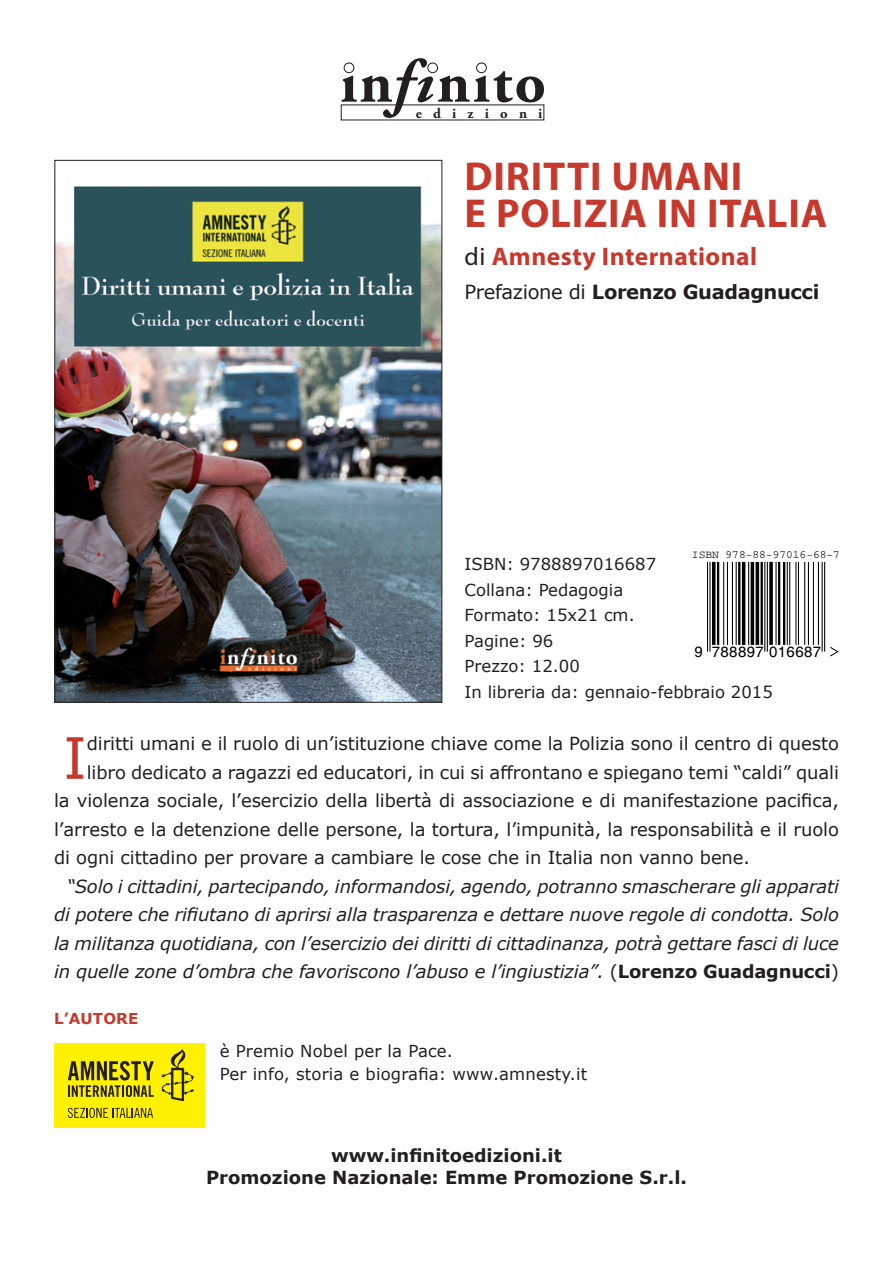
<style>
.page{position:relative;width:893px;height:1263px;background:#fff}
.page>*{position:absolute;margin:0;border:0;box-sizing:border-box;transform-origin:0 0}
.t1{font:700 60.75px "Adobe Garamond Pro";letter-spacing:.04em;color:#231f20}
.t2{font:57.15px "Verdana";color:#c7392c}
.t3{font:700 40.5px "Myriad Pro";letter-spacing:.02em;color:#c7392c}
.t4{font:700 25.5px "Myriad Pro";letter-spacing:.02em;color:#c7392c}
.t5{font:700 19.5px "Verdana";letter-spacing:-.02em;color:#231f20}
.t6{font:18px "Verdana";letter-spacing:-.005em;color:#231f20}
.t7{font:italic 18px/28.5px "Verdana";letter-spacing:-.01em;color:#231f20;text-align:justify}
.t8{font:700 18px "Verdana";color:#231f20}
.t9{font:16.5px "Verdana";color:#231f20}
.t10{font:15px "Helvetica";letter-spacing:.025em;color:#000}
.t11{font:700 15px "Verdana";letter-spacing:.01em;color:#c7392c}
.t12{font:700 14.7px "Adobe Garamond Pro";letter-spacing:.765em;color:#231f20}
.t13{font:11.25px "Courier";color:#000}
.s1{font-style:italic}
.s2{font-weight:400;color:#231f20}
.s3{font-weight:400}
.s4{font-style:normal}
.s5{font-weight:700;font-style:normal}
</style>
<div class="page">
<div style="left:428px;top:63px;width:10px;height:10px;border:1px solid #231f20;border-radius:50%"></div>
<div style="left:476px;top:63px;width:11px;height:10px;border:1px solid #231f20;border-radius:50%"></div>
<div style="left:344px;top:63px;width:10px;height:10px;border:1px solid #231f20;border-radius:50%"></div>
<img style="left:56px;top:186px;width:384px;height:515px">
<hr style="left:707px;top:562px;width:1px;height:90px;background:#000">
<hr style="left:709px;top:562px;width:1px;height:90px;background:#000">
<hr style="left:712px;top:562px;width:3px;height:83px;background:#000">
<hr style="left:717px;top:562px;width:2px;height:83px;background:#000">
<hr style="left:723px;top:562px;width:1px;height:83px;background:#000">
<hr style="left:727px;top:562px;width:1px;height:83px;background:#000">
<hr style="left:732px;top:562px;width:1px;height:83px;background:#000">
<hr style="left:736px;top:562px;width:1px;height:83px;background:#000">
<hr style="left:738px;top:562px;width:2px;height:83px;background:#000">
<hr style="left:742px;top:562px;width:3px;height:83px;background:#000">
<hr style="left:748px;top:562px;width:1px;height:83px;background:#000">
<hr style="left:751px;top:562px;width:3px;height:83px;background:#000">
<hr style="left:756px;top:562px;width:3px;height:83px;background:#000">
<hr style="left:761px;top:562px;width:2px;height:83px;background:#000">
<hr style="left:764px;top:562px;width:1px;height:90px;background:#000">
<hr style="left:767px;top:562px;width:1px;height:90px;background:#000">
<svg style="left:769px;top:562px;width:4px;height:83px"></svg>
<hr style="left:775px;top:562px;width:2px;height:83px;background:#000">
<hr style="left:778px;top:562px;width:2px;height:83px;background:#000">
<hr style="left:783px;top:562px;width:2px;height:83px;background:#000">
<hr style="left:787px;top:562px;width:1px;height:83px;background:#000">
<hr style="left:789px;top:562px;width:1px;height:83px;background:#000">
<hr style="left:795px;top:562px;width:1px;height:83px;background:#000">
<hr style="left:798px;top:562px;width:1px;height:83px;background:#000">
<hr style="left:804px;top:562px;width:1px;height:83px;background:#000">
<hr style="left:808px;top:562px;width:1px;height:83px;background:#000">
<hr style="left:813px;top:562px;width:1px;height:83px;background:#000">
<hr style="left:818px;top:562px;width:1px;height:83px;background:#000">
<hr style="left:822px;top:562px;width:1px;height:90px;background:#000">
<hr style="left:824px;top:562px;width:1px;height:90px;background:#000">
<svg style="left:830px;top:647px;width:9px;height:10px"></svg>
<div style="left:54px;top:1043px;width:150px;height:84px;background:#fff101"></div>
<svg style="left:68px;top:1061px;width:86px;height:36px"></svg>
<svg style="left:161px;top:1049px;width:33px;height:52px"></svg>
<svg style="left:68px;top:1108px;width:85px;height:10px"></svg>
<p class="t1" style="left:340px;top:47px;width:207px">in<span class="s1">fi</span>nito</p>
<p class="t12" style="left:416px;top:105px;width:128px">edizioni</p>
<p class="t3" style="left:465px;top:150px;width:279px">DIRITTI UMANI</p>
<p class="t3" style="left:465px;top:187px;width:364px">E POLIZIA IN ITALIA</p>
<p class="t4" style="left:465px;top:240px;width:294px"><span class="s2">di</span> Amnesty International</p>
<p class="t5" style="left:465px;top:278px;width:356px"><span class="s3">Prefazione di</span> Lorenzo Guadagnucci</p>
<p class="t13" style="left:692px;top:549px;width:150px">ISBN 978-88-97016-68-7</p>
<p class="t9" style="left:465px;top:553px;width:193px">ISBN: 9788897016687</p>
<p class="t9" style="left:465px;top:578px;width:160px">Collana: Pedagogia</p>
<p class="t9" style="left:465px;top:604px;width:172px">Formato: 15x21 cm.</p>
<p class="t9" style="left:465px;top:629px;width:90px">Pagine: 96</p>
<p class="t9" style="left:465px;top:655px;width:117px">Prezzo: 12.00</p>
<p class="t9" style="left:465px;top:680px;width:310px">In libreria da: gennaio-febbraio 2015</p>
<p class="t10" style="left:694px;top:643px;width:128px">9 788897 016687</p>
<p class="t2" style="left:63px;top:719px;width:26px">I</p>
<p class="t6" style="left:87px;top:731px;width:754px">diritti umani e il ruolo di un’istituzione chiave come la Polizia sono il centro di questo</p>
<p class="t6" style="left:87px;top:760px;width:754px">libro dedicato a ragazzi ed educatori, in cui si affrontano e spiegano temi “caldi” quali</p>
<p class="t6" style="left:54px;top:788px;width:786px">la violenza sociale, l’esercizio della libertà di associazione e di manifestazione pacifica,</p>
<p class="t6" style="left:54px;top:817px;width:786px">l’arresto e la detenzione delle persone, la tortura, l’impunità, la responsabilità e il ruolo</p>
<p class="t6" style="left:54px;top:845px;width:698px">di ogni cittadino per provare a cambiare le cose che in Italia non vanno bene.</p>
<p class="t7" style="left:54px;top:872px;width:786px;text-indent:13px">“Solo i cittadini, partecipando, informandosi, agendo, potranno smascherare gli apparati di potere che rifiutano di aprirsi alla trasparenza e dettare nuove regole di condotta. Solo la militanza quotidiana, con l’esercizio dei diritti di cittadinanza, potrà gettare fasci di luce in quelle zone d’ombra che favoriscono l’abuso e l’ingiustizia”. <span class="s4">(</span><span class="s5">Lorenzo Guadagnucci</span><span class="s4">)</span></p>
<p class="t11" style="left:54px;top:1008px;width:86px">L’AUTORE</p>
<p class="t9" style="left:220px;top:1040px;width:235px">è Premio Nobel per la Pace.</p>
<p class="t9" style="left:220px;top:1062px;width:369px">Per info, storia e biografia: www.amnesty.it</p>
<p class="t8" style="left:331px;top:1142px;width:232px">www.infinitoedizioni.it</p>
<p class="t8" style="left:206px;top:1165px;width:482px">Promozione Nazionale: Emme Promozione S.r.l.</p>
</div>
